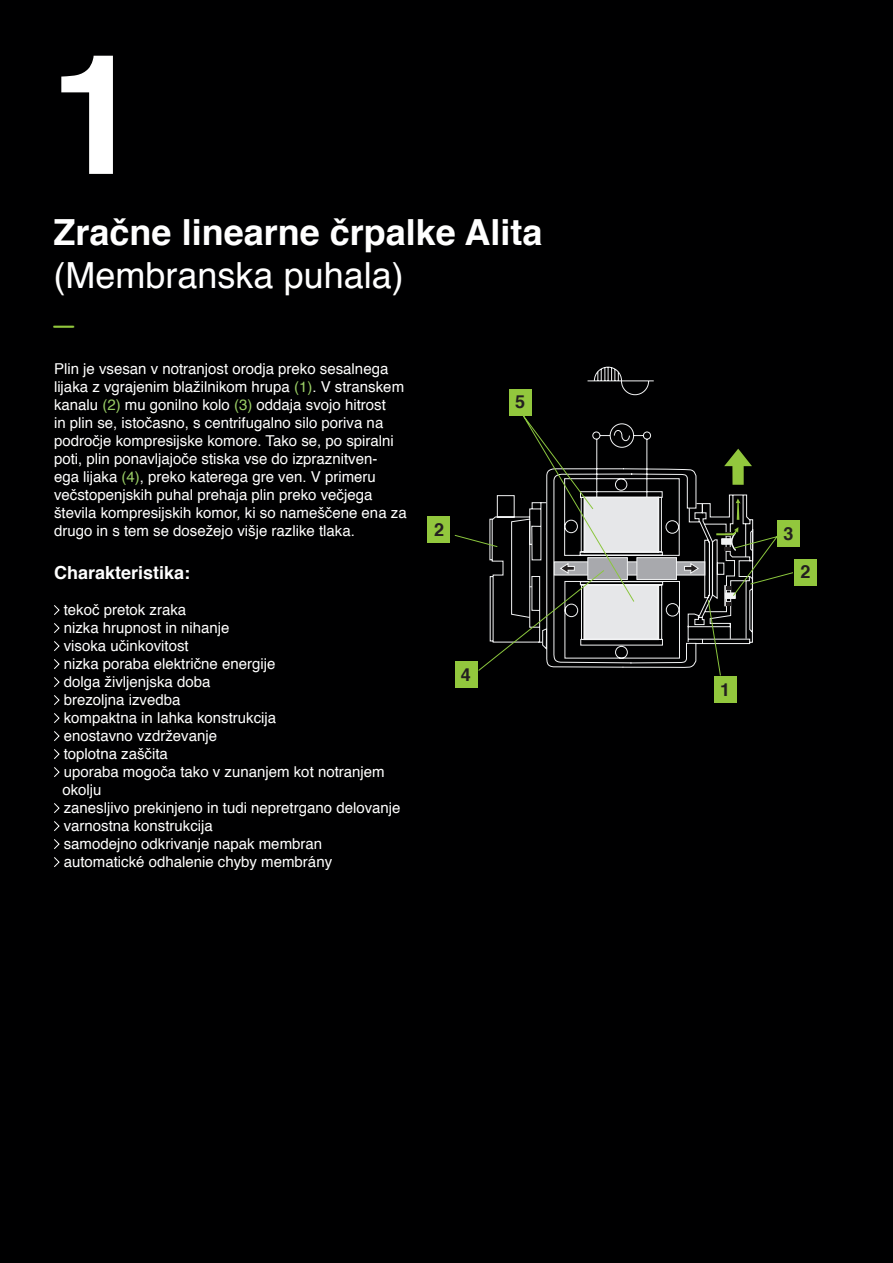
<style>
.page{position:relative;width:893px;height:1263px;background:#fff}
.page>*{position:absolute;margin:0;border:0;box-sizing:border-box;transform-origin:0 0}
.t1{font:700 166.95px "Helvetica";color:#fff}
.t2{font:700 36.15px "Helvetica";color:#92c73d}
.t3{font:700 36px "Helvetica";color:#fff}
.t4{font:36px "Helvetica";color:#fff}
.t5{font:700 18px "Helvetica";color:#fff}
.t6{font:700 18px "Helvetica";color:#231f20}
.t7{font:15px/18px "Helvetica";color:#fff}
.s1{color:#99cd65}
</style>
<div class="page">
<div style="left:0;top:0;width:893px;height:1262px;background:#000001"></div>
<svg style="left:54px;top:605px;width:6px;height:10px"></svg>
<svg style="left:54px;top:623px;width:6px;height:10px"></svg>
<svg style="left:54px;top:641px;width:6px;height:10px"></svg>
<svg style="left:54px;top:659px;width:6px;height:10px"></svg>
<svg style="left:54px;top:677px;width:6px;height:10px"></svg>
<svg style="left:54px;top:695px;width:6px;height:10px"></svg>
<svg style="left:54px;top:713px;width:6px;height:10px"></svg>
<svg style="left:54px;top:731px;width:6px;height:10px"></svg>
<svg style="left:54px;top:749px;width:6px;height:10px"></svg>
<svg style="left:54px;top:767px;width:6px;height:10px"></svg>
<svg style="left:54px;top:803px;width:6px;height:10px"></svg>
<svg style="left:54px;top:821px;width:6px;height:10px"></svg>
<svg style="left:54px;top:839px;width:6px;height:10px"></svg>
<svg style="left:54px;top:857px;width:6px;height:10px"></svg>
<div style="left:509px;top:389px;width:22px;height:26px;background:#92c73d"></div>
<div style="left:428px;top:516px;width:22px;height:27px;background:#92c73d"></div>
<div style="left:455px;top:662px;width:22px;height:26px;background:#92c73d"></div>
<div style="left:714px;top:676px;width:22px;height:27px;background:#92c73d"></div>
<div style="left:794px;top:559px;width:23px;height:26px;background:#92c73d"></div>
<div style="left:777px;top:520px;width:22px;height:27px;background:#92c73d"></div>
<svg style="left:587px;top:366px;width:67px;height:29px"></svg>
<svg style="left:454px;top:404px;width:339px;height:272px"></svg>
<p class="t1" style="left:50px;top:-20px;width:94px">1</p>
<p class="t3" style="left:54px;top:203px;width:490px">Zračne linearne črpalke Alita</p>
<p class="t4" style="left:54px;top:248px;width:352px">(Membranska puhala)</p>
<p class="t2" style="left:54px;top:281px;width:22px">_</p>
<p class="t7" style="left:54px;top:360px;width:354px">Plin je vsesan v notranjost orodja preko sesalnega lijaka z vgrajenim blažilnikom hrupa <span class="s1">(1)</span>. V stranskem kanalu <span class="s1">(2)</span> mu gonilno kolo <span class="s1">(3)</span> oddaja svojo hitrost<br>in plin se, istočasno, s centrifugalno silo poriva na področje kompresijske komore. Tako se, po spiralni poti, plin ponavljajoče stiska vse do izpraznitven-<br>ega lijaka <span class="s1">(4)</span>, preko katerega gre ven. V primeru večstopenjskih puhal prehaja plin preko večjega števila kompresijskih komor, ki so nameščene ena za drugo in s tem se dosežejo višje razlike tlaka.</p>
<p class="t5" style="left:54px;top:558px;width:138px">Charakteristika:</p>
<p class="t7" style="left:64px;top:601px;width:124px">tekoč pretok zraka</p>
<p class="t7" style="left:64px;top:619px;width:167px">nizka hrupnost in nihanje</p>
<p class="t7" style="left:64px;top:637px;width:127px">visoka učinkovitost</p>
<p class="t7" style="left:64px;top:655px;width:213px">nizka poraba električne energije</p>
<p class="t7" style="left:64px;top:673px;width:148px">dolga življenjska doba</p>
<p class="t7" style="left:64px;top:691px;width:118px">brezoljna izvedba</p>
<p class="t7" style="left:64px;top:709px;width:214px">kompaktna in lahka konstrukcija</p>
<p class="t7" style="left:64px;top:727px;width:155px">enostavno vzdrževanje</p>
<p class="t7" style="left:64px;top:745px;width:106px">toplotna zaščita</p>
<p class="t7" style="left:62px;top:763px;width:324px">uporaba mogoča tako v zunanjem kot notranjem okolju</p>
<p class="t7" style="left:64px;top:799px;width:338px">zanesljivo prekinjeno in tudi nepretrgano delovanje</p>
<p class="t7" style="left:64px;top:817px;width:151px">varnostna konstrukcija</p>
<p class="t7" style="left:64px;top:835px;width:260px">samodejno odkrivanje napak membran</p>
<p class="t7" style="left:64px;top:853px;width:270px">automatické odhalenie chyby membrány</p>
<p class="t6" style="left:515px;top:387px;width:12px">5</p>
<p class="t6" style="left:434px;top:515px;width:12px">2</p>
<p class="t6" style="left:783px;top:519px;width:12px">3</p>
<p class="t6" style="left:461px;top:660px;width:12px">4</p>
<p class="t6" style="left:720px;top:675px;width:12px">1</p>
<p class="t6" style="left:800px;top:557px;width:12px">2</p>
</div>
